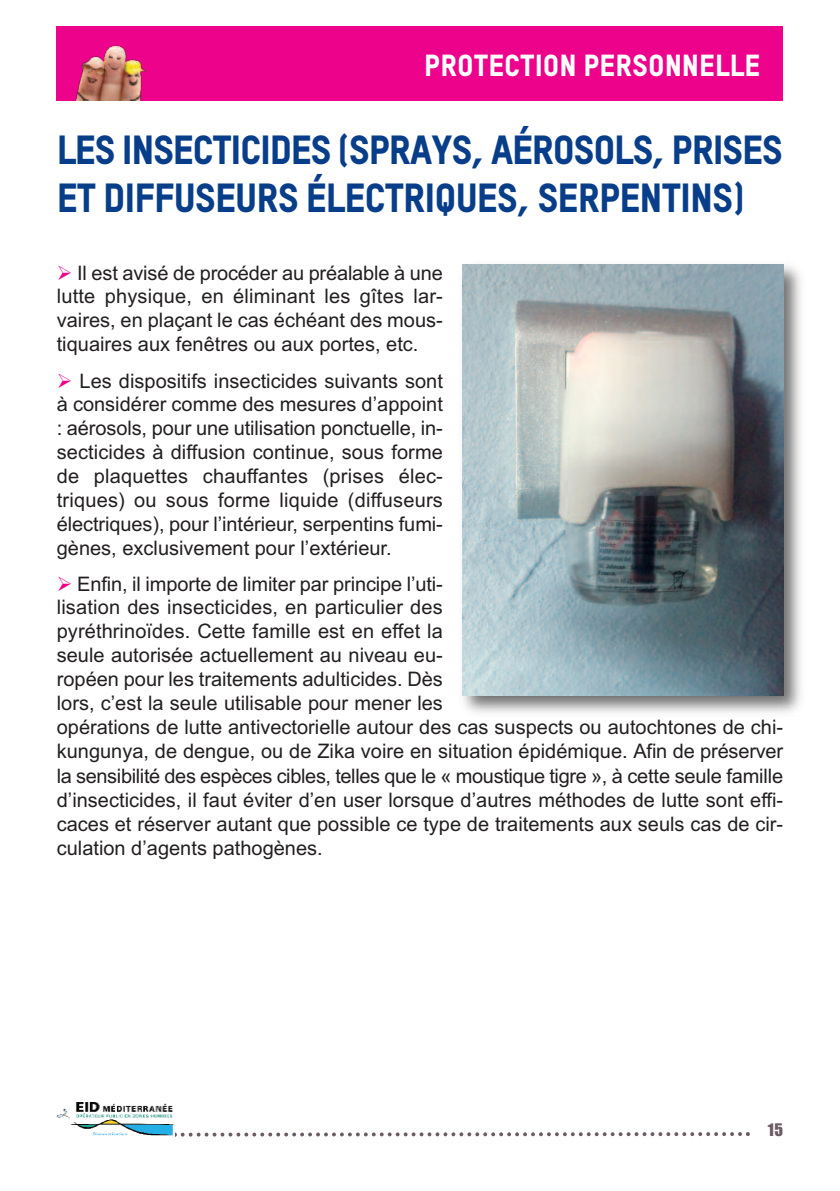
<style>
.page{position:relative;width:840px;height:1191px;background:#fff}
.page>*{position:absolute;margin:0;border:0;box-sizing:border-box;transform-origin:0 0}
.t1{font:40px/48px "TSTARPRO Headline";letter-spacing:-.035em;color:#083e89}
.t2{font:30px "TSTARPRO Headline";color:#fff}
.t3{font:20px/24px "Arial";color:#231f20;text-align:justify}
.t4{font:16px "Impact";color:#6c5a64}
.s1{color:#ed028c}
</style>
<div class="page">
<svg style="left:175px;top:1132px;width:574px;height:4px"></svg>
<svg style="left:93px;top:1135px;width:80px;height:1px"></svg>
<img style="left:57px;top:1102px;width:117px;height:33px">
<div style="left:57px;top:26px;width:725px;height:75px;background:#ed028c"></div>
<img style="left:75px;top:45px;width:72px;height:56px">
<img style="left:462px;top:264px;width:339px;height:449px">
<img style="left:462px;top:265px;width:320px;height:430px">
<h2 class="t2" style="left:424px;top:54px;width:337px">PROTECTION PERSONNELLE</h2>
<h1 class="t1" style="left:57px;top:131px;width:727px">LES INSECTICIDES (SPRAYS, AÉROSOLS, PRISES<br>ET DIFFUSEURS ÉLECTRIQUES, SERPENTINS)</h1>
<p class="t3" style="left:57px;top:261px;width:387px"><span class="s1">➢</span> Il est avisé de procéder au préalable à une lutte physique, en éliminant les gîtes lar&shy;vaires, en plaçant le cas échéant des mous&shy;tiquaires aux fenêtres ou aux portes, etc.</p>
<p class="t3" style="left:57px;top:369px;width:387px"><span class="s1">➢</span> Les dispositifs insecticides suivants sont à considérer comme des mesures d’appoint : aérosols, pour une utilisation ponctuelle, in&shy;secticides à diffusion continue, sous forme de plaquettes chauffantes (prises élec&shy;triques) ou sous forme liquide (diffuseurs électriques), pour l’intérieur, serpentins fumi&shy;gènes, exclusivement pour l’extérieur.</p>
<p class="t3" style="left:57px;top:572px;width:727px;text-align:left"><span class="s1">➢</span> Enfin, il importe de limiter par principe l’uti-<br>lisation des insecticides, en particulier des<br>pyréthrinoïdes. Cette famille est en effet la<br>seule autorisée actuellement au niveau eu-<br>ropéen pour les traitements adulticides. Dès<br>lors, c’est la seule utilisable pour mener les<br>opérations de lutte antivectorielle autour des cas suspects ou autochtones de chi&shy;kungunya, de dengue, ou de Zika voire en situation épidémique. Afin de préserver la sensibilité des espèces cibles, telles que le « moustique tigre », à cette seule famille d’insecticides, il faut éviter d’en user lorsque d’autres méthodes de lutte sont effi&shy;caces et réserver autant que possible ce type de traitements aux seuls cas de cir&shy;culation d’agents pathogènes.</p>
<p class="t4" style="left:767px;top:1120px;width:17px">15</p>
</div>
